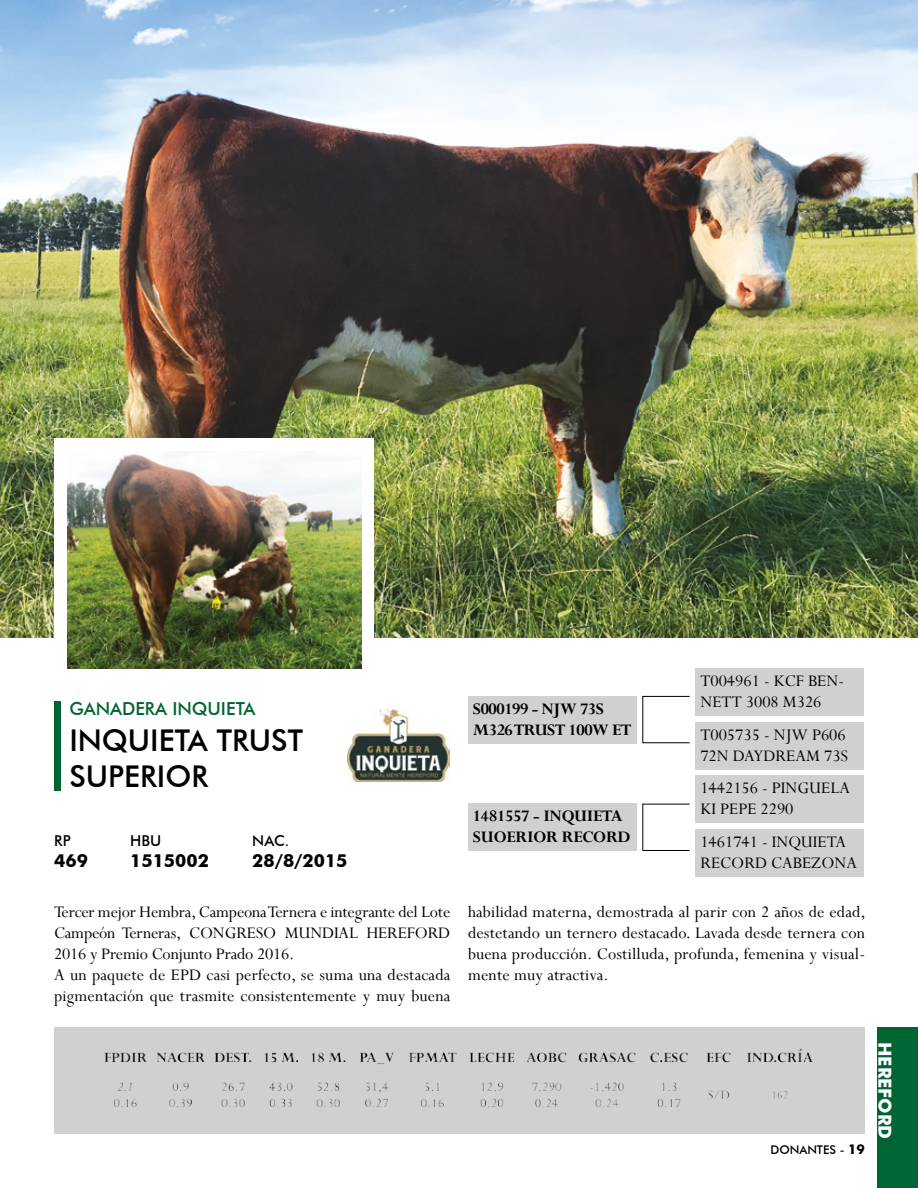
<style>
.page{position:relative;width:918px;height:1188px;background:#fff}
.page>*{position:absolute;margin:0;border:0;box-sizing:border-box;transform-origin:0 0}
.t1{font:500 30px/36px "Futura BT";color:#000}
.t2{font:18px/21px "Perpetua";color:#000}
.t3{font:700 18px/21px "Perpetua";letter-spacing:-.015em;color:#000}
.t4{font:700 18px "Futura BT";color:#000}
.t5{font:500 18px "Futura BT";color:#006533}
.t6{font:700 18px "Futura BT";color:#fff}
.t7{font:500 15px "Futura BT";color:#000}
.t8{font:500 12px "Futura BT";color:#000}
.s1{font-weight:700;font-size:13.5px}
</style>
<div class="page">
<img style="left:0;top:0;width:918px;height:637px">
<div style="left:54px;top:701px;width:6px;height:90px;background:#006533"></div>
<div style="left:54px;top:1028px;width:811px;height:106px;background:#d0d0d0"></div>
<img style="left:104px;top:1048px;width:709px;height:60px">
<img style="left:347px;top:710px;width:103px;height:72px">
<div style="left:55px;top:438px;width:319px;height:248px;background:#fff"></div>
<img style="left:67px;top:451px;width:294px;height:218px">
<div style="left:468px;top:696px;width:169px;height:48px;background:#d0d0d0"></div>
<div style="left:468px;top:803px;width:169px;height:48px;background:#d0d0d0"></div>
<div style="left:695px;top:668px;width:169px;height:48px;background:#d0d0d0"></div>
<div style="left:695px;top:775px;width:169px;height:48px;background:#d0d0d0"></div>
<div style="left:695px;top:722px;width:169px;height:48px;background:#d0d0d0"></div>
<div style="left:695px;top:829px;width:169px;height:48px;background:#d0d0d0"></div>
<div style="left:878px;top:1028px;width:40px;height:160px;background:#006533"></div>
<p class="t5" style="left:69px;top:698px;width:188px">GANADERA INQUIETA</p>
<h1 class="t1" style="left:69px;top:722px;width:235px">INQUIETA TRUST<br>SUPERIOR</h1>
<p class="t7" style="left:252px;top:831px;width:39px">NAC.</p>
<p class="t4" style="left:252px;top:850px;width:97px">28/8/2015</p>
<p class="t2" style="left:54px;top:901px;width:398px">Tercer mejor Hembra, Campeona Ternera e integrante del Lote Campeón Terneras, CONGRESO MUNDIAL HEREFORD 2016 y Premio Conjunto Prado 2016.<br>A un paquete de EPD casi perfecto, se suma una destacada pigmentación que trasmite consistentemente y muy buena</p>
<p class="t7" style="left:54px;top:831px;width:18px">RP</p>
<p class="t4" style="left:54px;top:850px;width:35px">469</p>
<p class="t7" style="left:130px;top:831px;width:33px">HBU</p>
<p class="t4" style="left:130px;top:850px;width:80px">1515002</p>
<p class="t3" style="left:473px;top:698px;width:160px">S000199 - NJW 73S<br>M326 TRUST 100W ET</p>
<p class="t3" style="left:473px;top:805px;width:159px">1481557 - INQUIETA<br>SUOERIOR RECORD</p>
<p class="t2" style="left:700px;top:670px;width:145px">T004961 - KCF BEN-<br>NETT 3008 M326</p>
<p class="t2" style="left:700px;top:724px;width:149px">T005735 - NJW P606<br>72N DAYDREAM 73S</p>
<p class="t2" style="left:700px;top:777px;width:151px">1442156 - PINGUELA<br>KI PEPE 2290</p>
<p class="t2" style="left:700px;top:831px;width:158px">1461741 - INQUIETA<br>RECORD CABEZONA</p>
<p class="t2" style="left:468px;top:901px;width:399px;text-align:justify">habilidad materna, demostrada al parir con 2 años de edad, destetando un ternero destacado. Lavada desde ternera con buena producción. Costilluda, profunda, femenina y visual&shy;mente muy atractiva.</p>
<p class="t8" style="left:771px;top:1143px;width:96px">DONANTES - <span class="s1">19</span></p>
<p class="t6" style="left:896px;top:1042px;width:98px;rotate:90deg">HEREFORD</p>
</div>
